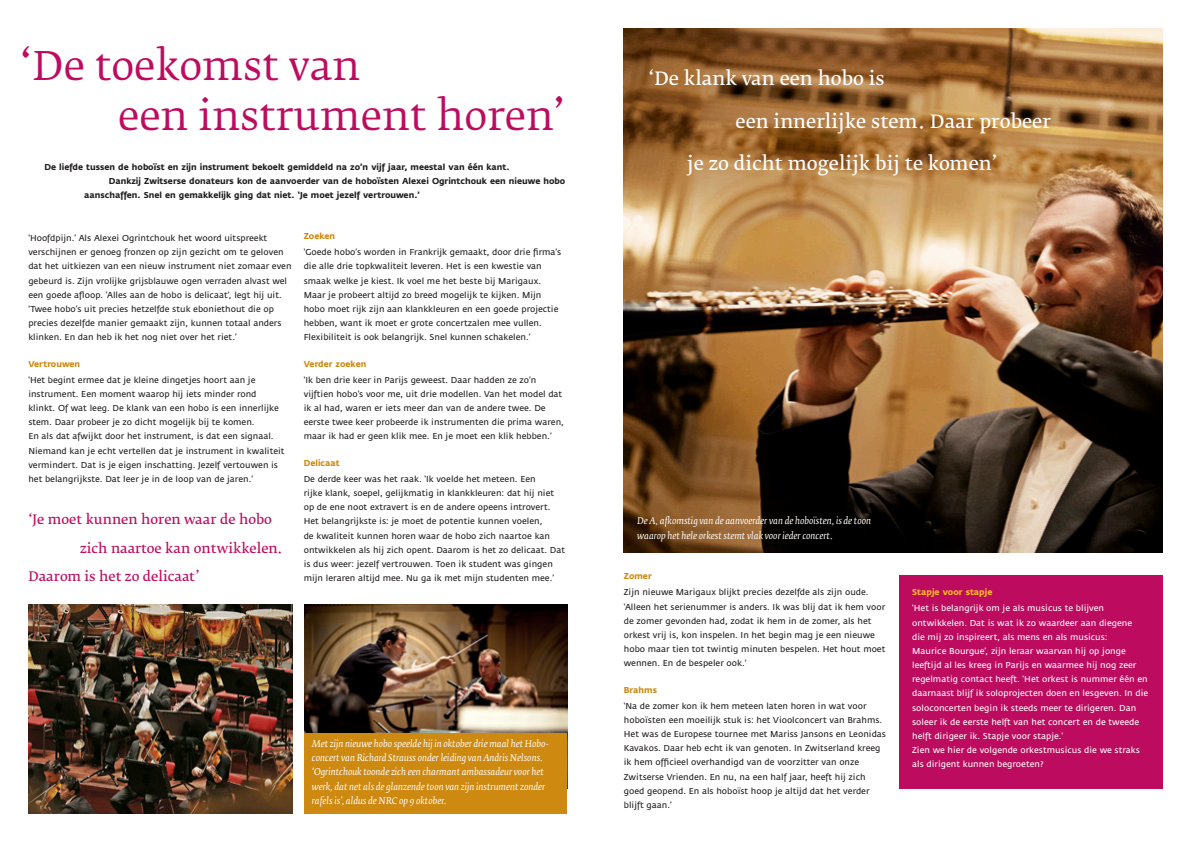
<style>
.page{position:relative;width:1191px;height:842px;background:#fff}
.page>*{position:absolute;margin:0;border:0;box-sizing:border-box;transform-origin:0 0}
.t1{font:39.3px/50px "Fedra Serif B";color:#bd0c5f}
.t2{font:18.3px "Fedra Serif B";color:#fff}
.t3{font:13px "Fedra Serif B";color:#bd0c5f}
.t4{font:italic 9.2px/14.2px "Fedra Serif B";color:#fff}
.t5{font:8.5px/14.2px "Fedra Sans";color:#231f20}
.t6{font:8.5px/14.2px "Fedra Sans";color:#fff}
.t7{font:700 8.5px "Fedra Sans";color:#231f20}
.t8{font:700 8.5px "Fedra Sans";color:#ce8911}
.t9{font:700 8.5px "Fedra Sans";color:#fcb825}
</style>
<div class="page">
<div style="left:899px;top:575px;width:263px;height:214px;background:#bd0c5f"></div>
<img style="left:624px;top:28px;width:538px;height:525px">
<img style="left:28px;top:605px;width:265px;height:209px">
<img style="left:304px;top:605px;width:263px;height:128px">
<div style="left:304px;top:733px;width:263px;height:81px;background:#ce8911"></div>
<h1 class="t1" style="left:118px;top:41px;width:449px;text-indent:-98px">‘De toekomst van<br>een instrument horen’</h1>
<p class="t7" style="left:44px;top:162px;width:467px">De liefde tussen de hoboïst en zijn instrument bekoelt gemiddeld na zo’n vijf jaar, meestal van één kant.</p>
<p class="t7" style="left:109px;top:176px;width:458px">Dankzij Zwitserse donateurs kon de aanvoerder van de hoboïsten Alexei Ogrintchouk een nieuwe hobo</p>
<p class="t7" style="left:84px;top:190px;width:337px">aanschaffen. Snel en gemakkelijk ging dat niet. ‘Je moet jezelf vertrouwen.’</p>
<p class="t5" style="left:28px;top:231px;width:265px">‘Hoofdpijn.’ Als Alexei Ogrintchouk het woord uitspreekt verschijnen er genoeg fronzen op zijn gezicht om te geloven dat het uitkiezen van een nieuw instrument niet zomaar even gebeurd is. Zijn vrolijke grijsblauwe ogen verraden alvast wel een goede afloop. ‘Alles aan de hobo is delicaat’, legt hij uit. ‘Twee hobo’s uit precies hetzelfde stuk eboniethout die op precies dezelfde manier gemaakt zijn, kunnen totaal anders klinken. En dan heb ik het nog niet over het riet.’</p>
<p class="t8" style="left:28px;top:358px;width:53px">Vertrouwen</p>
<p class="t5" style="left:28px;top:373px;width:258px">‘Het begint ermee dat je kleine dingetjes hoort aan je instrument. Een moment waarop hij iets minder rond klinkt. Of wat leeg. De klank van een hobo is een innerlijke stem. Daar probeer je zo dicht mogelijk bij te komen.<br>En als dat afwijkt door het instrument, is dat een signaal.<br>Niemand kan je echt vertellen dat je instrument in kwaliteit vermindert. Dat is je eigen inschatting. Jezelf vertouwen is het belangrijkste. Dat leer je in de loop van de jaren.’</p>
<h3 class="t3" style="left:28px;top:512px;width:245px">‘Je moet kunnen horen waar de hobo</h3>
<h3 class="t3" style="left:80px;top:541px;width:204px">zich naartoe kan ontwikkelen.</h3>
<h3 class="t3" style="left:28px;top:569px;width:173px">Daarom is het zo delicaat’</h3>
<p class="t8" style="left:304px;top:231px;width:33px">Zoeken</p>
<p class="t5" style="left:304px;top:245px;width:259px">‘Goede hobo’s worden in Frankrijk gemaakt, door drie firma’s die alle drie topkwaliteit leveren. Het is een kwestie van smaak welke je kiest. Ik voel me het beste bij Marigaux.<br>Maar je probeert altijd zo breed mogelijk te kijken. Mijn hobo moet rijk zijn aan klankkleuren en een goede projectie hebben, want ik moet er grote concertzalen mee vullen.<br>Flexibiliteit is ook belangrijk. Snel kunnen schakelen.’</p>
<p class="t8" style="left:304px;top:358px;width:64px">Verder zoeken</p>
<p class="t5" style="left:304px;top:373px;width:262px">‘Ik ben drie keer in Parijs geweest. Daar hadden ze zo’n vijftien hobo’s voor me, uit drie modellen. Van het model dat ik al had, waren er iets meer dan van de andere twee. De eerste twee keer probeerde ik instrumenten die prima waren, maar ik had er geen klik mee. En je moet een klik hebben.’</p>
<p class="t8" style="left:304px;top:458px;width:38px">Delicaat</p>
<p class="t5" style="left:304px;top:472px;width:263px">De derde keer was het raak. ‘Ik voelde het meteen. Een<br>rijke klank, soepel, gelijkmatig in klankkleuren: dat hij niet op de ene noot extravert is en de andere opeens introvert.<br>Het belangrijkste is: je moet de potentie kunnen voelen,<br>de kwaliteit kunnen horen waar de hobo zich naartoe kan ontwikkelen als hij zich opent. Daarom is het zo delicaat. Dat is dus weer: jezelf vertrouwen. Toen ik student was gingen mijn leraren altijd mee. Nu ga ik met mijn studenten mee.’</p>
<p class="t4" style="left:312px;top:737px;width:239px">Met zijn nieuwe hobo speelde hij in oktober drie maal het Hobo&shy;concert van Richard Strauss onder leiding van Andris Nelsons. ‘Ogrintchouk toonde zich een charmant ambassadeur voor het werk, dat net als de glanzende toon van zijn instrument zonder rafels is’, aldus de NRC op 9 oktober.</p>
<h2 class="t2" style="left:648px;top:68px;width:238px">‘De klank van een hobo is</h2>
<h2 class="t2" style="left:735px;top:111px;width:317px">een innerlijke stem. Daar probeer</h2>
<h2 class="t2" style="left:687px;top:153px;width:312px">je zo dicht mogelijk bij te komen’</h2>
<p class="t4" style="left:637px;top:514px;width:235px">De A, afkomstig van de aanvoerder van de hoboïsten, is de toon waarop het hele orkest stemt vlak voor ieder concert.</p>
<p class="t8" style="left:624px;top:571px;width:29px">Zomer</p>
<p class="t5" style="left:624px;top:585px;width:263px">Zijn nieuwe Marigaux blijkt precies dezelfde als zijn oude. ‘Alleen het serienummer is anders. Ik was blij dat ik hem voor de zomer gevonden had, zodat ik hem in de zomer, als het orkest vrij is, kon inspelen. In het begin mag je een nieuwe hobo maar tien tot twintig minuten bespelen. Het hout moet wennen. En de bespeler ook.’</p>
<p class="t8" style="left:624px;top:684px;width:35px">Brahms</p>
<p class="t5" style="left:624px;top:699px;width:264px">‘Na de zomer kon ik hem meteen laten horen in wat voor hoboïsten een moeilijk stuk is: het Vioolconcert van Brahms.<br>Het was de Europese tournee met Mariss Jansons en Leonidas Kavakos. Daar heb echt ik van genoten. In Zwitserland kreeg ik hem officieel overhandigd van de voorzitter van onze Zwitserse Vrienden. En nu, na een half jaar, heeft hij zich goed geopend. En als hoboïst hoop je altijd dat het verder blijft gaan.’</p>
<p class="t9" style="left:912px;top:587px;width:82px">Stapje voor stapje</p>
<p class="t6" style="left:912px;top:601px;width:237px">‘Het is belangrijk om je als musicus te blijven ontwikkelen. Dat is wat ik zo waardeer aan diegene<br>die mij zo inspireert, als mens en als musicus:<br>Maurice Bourgue’, zijn leraar waarvan hij op jonge leeftijd al les kreeg in Parijs en waarmee hij nog zeer regelmatig contact heeft. ‘Het orkest is nummer één en daarnaast blijf ik soloprojecten doen en lesgeven. In die soloconcerten begin ik steeds meer te dirigeren. Dan soleer ik de eerste helft van het concert en de tweede helft dirigeer ik. Stapje voor stapje.’<br>Zien we hier de volgende orkestmusicus die we straks als dirigent kunnen begroeten?</p>
</div>
